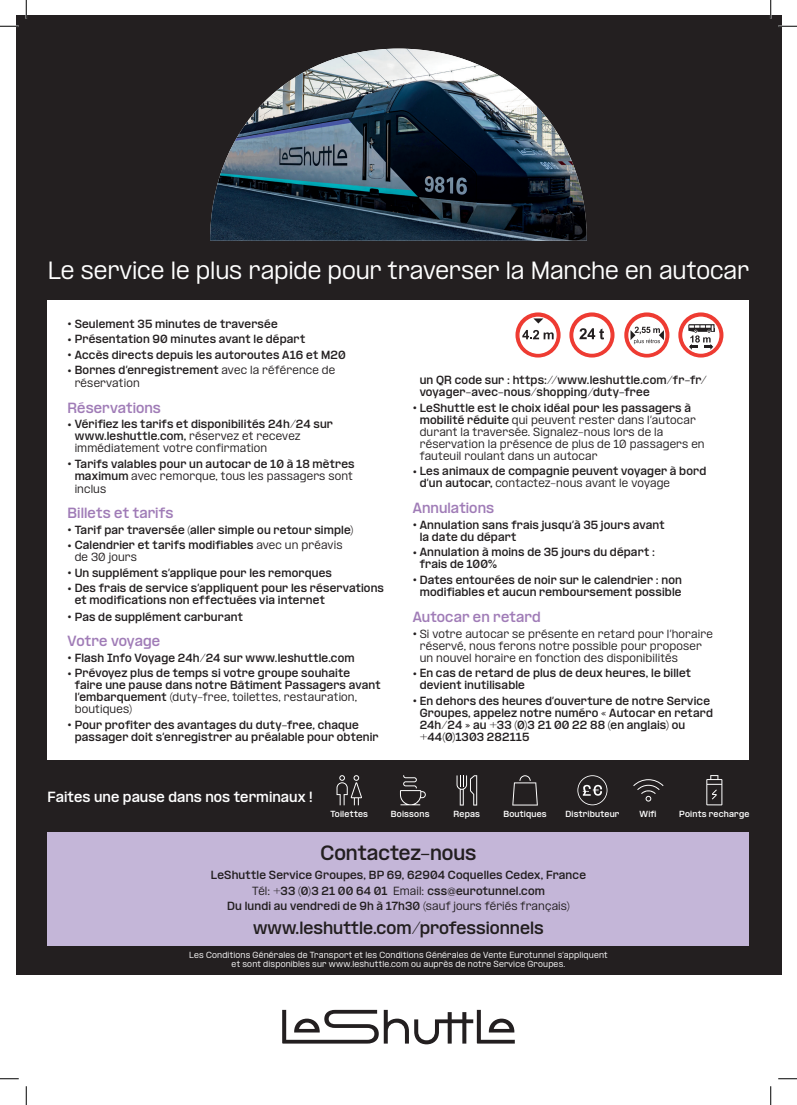
<style>
.page{position:relative;width:797px;height:1105px;background:#fff}
.page>*{position:absolute;margin:0;border:0;box-sizing:border-box;transform-origin:0 0}
.t1{font:21.12px "Shuttle Sans Functional";letter-spacing:-.005em;color:#fff}
.t2{font:700 17.5px "Shuttle Sans Functional";letter-spacing:-.005em;color:#231f20}
.t3{font:700 15px "Shuttle Sans Functional";color:#231f20}
.t4{font:700 12.5px "Shuttle Sans Functional";letter-spacing:.005em;color:#a07cb7}
.t5{font:700 12.5px "Shuttle Sans Functional";letter-spacing:.005em;color:#fff}
.t6{font:700 10px/12px "Shuttle Sans Functional";letter-spacing:.015em;color:#231f20}
.t7{font:10px/12px "Shuttle Sans Functional";letter-spacing:.015em;color:#231f20}
.t8{font:7.5px/9px "Shuttle Sans Functional";letter-spacing:.025em;color:#fff;text-align:center}
.t9{font:700 7.5px "Shuttle Sans Functional";letter-spacing:.025em;color:#fff}
.s1{font-weight:700}
.s2{font-weight:400}
</style>
<div class="page">
<div style="left:16px;top:16px;width:765px;height:959px;background:#231f20"></div>
<div style="left:48px;top:832px;width:701px;height:113px;background:#c4b6d8"></div>
<div style="left:48px;top:300px;width:701px;height:460px;background:#fff"></div>
<svg style="left:282px;top:1010px;width:233px;height:34px"></svg>
<img style="left:210px;top:49px;width:377px;height:192px">
<svg style="left:336px;top:775px;width:26px;height:30px"></svg>
<svg style="left:400px;top:775px;width:26px;height:30px"></svg>
<svg style="left:456px;top:775px;width:21px;height:30px"></svg>
<svg style="left:512px;top:775px;width:26px;height:30px"></svg>
<svg style="left:577px;top:775px;width:30px;height:30px"></svg>
<svg style="left:633px;top:779px;width:30px;height:23px"></svg>
<svg style="left:706px;top:775px;width:16px;height:30px"></svg>
<svg style="left:678px;top:312px;width:45px;height:46px"></svg>
<svg style="left:681px;top:315px;width:39px;height:40px"></svg>
<svg style="left:569px;top:312px;width:45px;height:46px"></svg>
<svg style="left:572px;top:315px;width:40px;height:40px"></svg>
<svg style="left:515px;top:312px;width:45px;height:46px"></svg>
<svg style="left:518px;top:315px;width:40px;height:40px"></svg>
<svg style="left:624px;top:312px;width:45px;height:46px"></svg>
<svg style="left:627px;top:315px;width:40px;height:40px"></svg>
<svg style="left:0;top:25px;width:19px;height:2px"></svg>
<svg style="left:778px;top:25px;width:19px;height:2px"></svg>
<svg style="left:0;top:1078px;width:19px;height:1px"></svg>
<svg style="left:778px;top:1078px;width:19px;height:1px"></svg>
<svg style="left:25px;top:0;width:2px;height:19px"></svg>
<svg style="left:25px;top:1086px;width:2px;height:19px"></svg>
<svg style="left:770px;top:0;width:1px;height:19px"></svg>
<svg style="left:770px;top:1086px;width:1px;height:19px"></svg>
<h1 class="t1" style="left:48px;top:257px;width:703px">Le service le plus rapide pour traverser la Manche en autocar</h1>
<p class="t6" style="left:68px;top:318px;width:211px">• Seulement 35 minutes de traversée</p>
<p class="t6" style="left:68px;top:333px;width:239px">• Présentation 90 minutes avant le départ</p>
<p class="t6" style="left:68px;top:349px;width:279px">• Accès directs depuis les autoroutes A16 et M20</p>
<p class="t7" style="left:75px;top:364px;width:262px;line-height:12.8px;text-indent:-7px"><sup>•</sup> <span class="s1">Bornes d’enregistrement</span> avec la référence de réservation</p>
<p class="t4" style="left:68px;top:400px;width:95px">Réservations</p>
<p class="t6" style="left:75px;top:418px;width:260px;text-indent:-7px">• Vérifiez les tarifs et disponibilités 24h/24 sur www.leshuttle.com, <span class="s2">réservez et recevez immédiatement votre confirmation</span></p>
<p class="t6" style="left:75px;top:458px;width:281px;line-height:12.4px;text-indent:-7px">• Tarifs valables pour un autocar de 10 à 18 mètres maximum <span class="s2">avec remorque, tous les passagers sont inclus</span></p>
<p class="t4" style="left:68px;top:505px;width:107px">Billets et tarifs</p>
<p class="t6" style="left:68px;top:524px;width:287px">• Tarif par traversée (aller simple ou retour simple)</p>
<p class="t6" style="left:75px;top:539px;width:269px;text-indent:-7px">• Calendrier et tarifs modifiables <span class="s2">avec un préavis de 30 jours</span></p>
<p class="t6" style="left:68px;top:567px;width:266px">• Un supplément s’applique pour les remorques</p>
<p class="t6" style="left:75px;top:582px;width:311px;text-indent:-7px">• Des frais de service s’appliquent pour les réservations et modifications non effectuées via internet</p>
<p class="t6" style="left:68px;top:611px;width:177px">• Pas de supplément carburant</p>
<p class="t4" style="left:68px;top:633px;width:94px">Votre voyage</p>
<p class="t6" style="left:68px;top:652px;width:288px">• Flash Info Voyage 24h/24 sur www.leshuttle.com</p>
<p class="t6" style="left:75px;top:667px;width:307px;text-indent:-7px">• Prévoyez plus de temps si votre groupe souhaite<br>faire une pause dans notre Bâtiment Passagers avant l’embarquement <span class="s2">(duty-free, toilettes, restauration, boutiques)</span></p>
<p class="t6" style="left:75px;top:719px;width:305px;text-indent:-7px">• Pour profiter des avantages du duty-free, chaque passager doit s’enregistrer au préalable pour obtenir</p>
<p class="t6" style="left:419px;top:374px;width:289px">un QR code sur : https://www.leshuttle.com/fr-fr/ voyager-avec-nous/shopping/duty-free</p>
<p class="t7" style="left:419px;top:402px;width:286px;text-indent:-7px"><sup>•</sup> <span class="s1">LeShuttle est le choix idéal pour les passagers à mobilité réduite</span> qui peuvent rester dans l’autocar durant la traversée. Signalez-nous lors de la réservation la présence de plus de 10 passagers en fauteuil roulant dans un autocar</p>
<p class="t6" style="left:419px;top:465px;width:288px;text-indent:-7px">• Les animaux de compagnie peuvent voyager à bord d’un autocar, <span class="s2">contactez-nous avant le voyage</span></p>
<p class="t4" style="left:412px;top:500px;width:83px">Annulations</p>
<p class="t6" style="left:419px;top:518px;width:246px;text-indent:-7px">• Annulation sans frais jusqu’à 35 jours avant la date du départ</p>
<p class="t6" style="left:419px;top:546px;width:237px;text-indent:-7px">• Annulation à moins de 35 jours du départ : frais de 100%</p>
<p class="t6" style="left:412px;top:573px;width:271px;line-height:12.8px;text-align:right">• Dates entourées de noir sur le calendrier : non modifiables et aucun remboursement possible</p>
<p class="t4" style="left:412px;top:609px;width:130px">Autocar en retard</p>
<p class="t7" style="left:419px;top:628px;width:294px;text-indent:-7px"><sup>•</sup> Si votre autocar se présente en retard pour l’horaire réservé, nous ferons notre possible pour proposer un nouvel horaire en fonction des disponibilités</p>
<p class="t6" style="left:419px;top:667px;width:273px;text-indent:-7px">• En cas de retard de plus de deux heures, le billet devient inutilisable</p>
<p class="t6" style="left:419px;top:695px;width:295px;text-indent:-7px">• En dehors des heures d’ouverture de notre Service Groupes, appelez notre numéro « Autocar en retard 24h/24 » au +33 (0)3 21 00 22 88 (en anglais) ou +44(0)1303 282115</p>
<p class="t5" style="left:48px;top:789px;width:267px">Faites une pause dans nos terminaux !</p>
<p class="t9" style="left:330px;top:809px;width:39px">Toilettes</p>
<p class="t9" style="left:391px;top:809px;width:40px">Boissons</p>
<p class="t9" style="left:453px;top:809px;width:28px">Repas</p>
<p class="t9" style="left:503px;top:809px;width:45px">Boutiques</p>
<p class="t9" style="left:565px;top:809px;width:55px">Distributeur</p>
<p class="t9" style="left:639px;top:809px;width:19px">Wifi</p>
<p class="t9" style="left:679px;top:809px;width:72px">Points recharge</p>
<h2 class="t2" style="left:320px;top:842px;width:157px">Contactez-nous</h2>
<p class="t6" style="left:211px;top:867px;width:376px;line-height:15.5px;text-align:center">LeShuttle Service Groupes, BP 69, 62904 Coquelles Cedex, France<br><span class="s2">Tél:</span> +33 (0)3 21 00 64 01 <span class="s2">Email:</span> css@eurotunnel.com<br>Du lundi au vendredi de 9h à 17h30 <span class="s2">(sauf jours fériés français)</span></p>
<h3 class="t3" style="left:253px;top:918px;width:292px">www.leshuttle.com/professionnels</h3>
<p class="t8" style="left:189px;top:951px;width:420px">Les Conditions Générales de Transport et les Conditions Générales de Vente Eurotunnel s’appliquent et sont disponibles sur www.leshuttle.com ou auprès de notre Service Groupes.</p>
</div>
